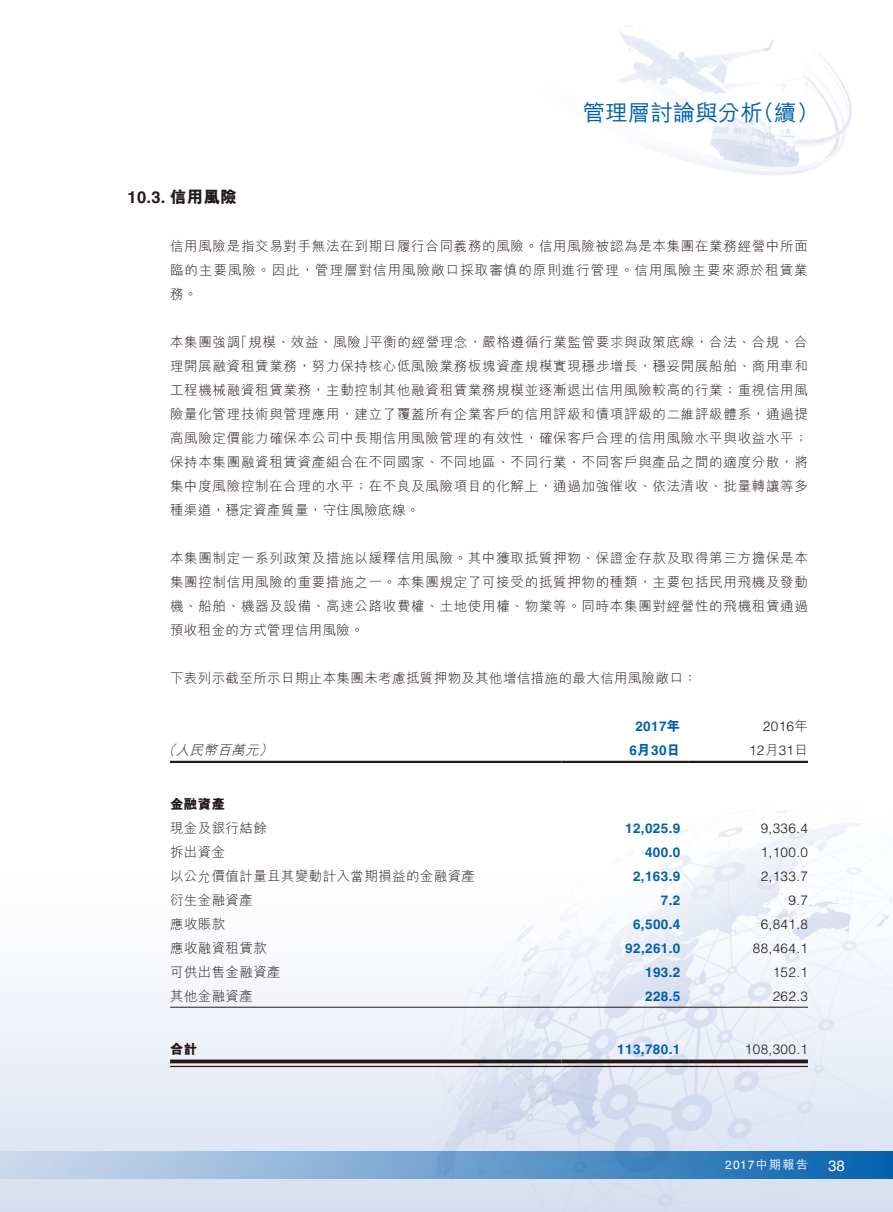
<style>
.page{position:relative;width:893px;height:1212px;background:#fff}
.page>*{position:absolute;margin:0;border:0;box-sizing:border-box;transform-origin:0 0}
.t1{font:500 22.5px "M Hei HK";color:#0060ab}
.t2{font:700 16.5px "Helvetica LT Std";color:#231916}
.t3{font:15px "Helvetica LT Std";color:#fff}
.t4{font:300 13.5px/24px "M Hei HK";letter-spacing:.05em;color:#231916;text-align:justify}
.t5{font:300 13.5px "M Hei HK";letter-spacing:.03em;color:#231916}
.t6{font:300 13.5px/24px "Helvetica LT Std";letter-spacing:.03em;color:#231916;text-align:right}
.t7{font:700 13.5px/24px "Helvetica LT Std";letter-spacing:.03em;color:#0060ab;text-align:center}
.t8{font:italic 300 13.5px "M Hei HK";color:#231916}
.t9{font:800 13.5px "M Hei HK";letter-spacing:.03em;color:#231916}
.t10{font:12px "Helvetica LT Std";color:#fff}
.s1{font-family:"M Hei HK";font-weight:800}
.s2{font-family:"M Hei HK"}
.s3{font-family:"M Hei HK";font-weight:500}
</style>
<div class="page">
<img style="left:0;top:25px;width:893px;height:1187px">
<hr style="left:170px;top:761px;width:391px;height:2px;background:#231916">
<hr style="left:561px;top:761px;width:128px;height:2px;background:#231916">
<hr style="left:689px;top:761px;width:119px;height:2px;background:#231916">
<hr style="left:170px;top:1007px;width:391px;height:1px;background:#231916">
<hr style="left:561px;top:1007px;width:128px;height:1px;background:#231916">
<hr style="left:689px;top:1007px;width:119px;height:1px;background:#231916">
<svg style="left:170px;top:1059px;width:391px;height:4px;background:#3f3736"></svg>
<hr style="left:170px;top:1066px;width:391px;height:1px;background:#231916">
<svg style="left:561px;top:1059px;width:128px;height:4px"></svg>
<hr style="left:561px;top:1066px;width:128px;height:1px;background:#231916">
<svg style="left:689px;top:1059px;width:119px;height:4px"></svg>
<hr style="left:689px;top:1066px;width:119px;height:1px;background:#231916">
<h1 class="t1" style="left:583px;top:96px;width:181px">管理層討論與分析</h1>
<h1 class="t1" style="left:752px;top:96px;width:69px">（續(</h1>
<p class="t2" style="left:128px;top:187px;width:111px">10.3. <span class="s1">信用風險</span></p>
<p class="t4" style="left:170px;top:234px;width:639px">信用風險是指交易對手無法在到期日履行合同義務的風險。信用風險被認為是本集團在業務經營中所面臨的主要風險。因此，管理層對信用風險敞口採取審慎的原則進行管理。信用風險主要來源於租賃業務。</p>
<p class="t4" style="left:369px;top:330px;width:440px">平衡的經營理念，嚴格遵循行業監管要求與政策底線，合法、合規、合</p>
<p class="t4" style="left:234px;top:330px;width:143px">「規模、效益、風險」</p>
<p class="t4" style="left:170px;top:330px;width:639px;text-align:left">本集團強調<br>理開展融資租賃業務，努力保持核心低風險業務板塊資產規模實現穩步增長，穩妥開展船舶、商用車和工程機械融資租賃業務，主動控制其他融資租賃業務規模並逐漸退出信用風險較高的行業；重視信用風險量化管理技術與管理應用，建立了覆蓋所有企業客戶的信用評級和債項評級的二維評級體系，通過提高風險定價能力確保本公司中長期信用風險管理的有效性，確保客戶合理的信用風險水平與收益水平;保持本集團融資租賃資產組合在不同國家、不同地區、不同行業、不同客戶與產品之間的適度分散，將集中度風險控制在合理的水平；在不良及風險項目的化解上，通過加強催收、依法清收、批量轉讓等多種渠道，穩定資產質量，守住風險底線。</p>
<p class="t4" style="left:170px;top:546px;width:639px">本集團制定一系列政策及措施以緩釋信用風險。其中獲取抵質押物、保證金存款及取得第三方擔保是本集團控制信用風險的重要措施之一。本集團規定了可接受的抵質押物的種類，主要包括民用飛機及發動機、船舶、機器及設備、高速公路收費權、土地使用權、物業等。同時本集團對經營性的飛機租賃通過預收租金的方式管理信用風險。</p>
<p class="t5" style="left:170px;top:671px;width:528px">下表列示截至所示日期止本集團未考慮抵質押物及其他增信措施的最大信用風險敞口：</p>
<p class="t8" style="left:162px;top:743px;width:19px">（</p>
<p class="t8" style="left:259px;top:743px;width:19px">(</p>
<p class="t8" style="left:176px;top:743px;width:88px">人民幣百萬元</p>
<p class="t9" style="left:170px;top:797px;width:57px">金融資產</p>
<p class="t5" style="left:170px;top:821px;width:98px">現金及銀行結餘</p>
<p class="t4" style="left:170px;top:840px;width:57px">拆出資金</p>
<p class="t5" style="left:170px;top:869px;width:306px">以公允價值計量且其變動計入當期損益的金融資產</p>
<p class="t4" style="left:170px;top:888px;width:84px">衍生金融資產</p>
<p class="t4" style="left:170px;top:912px;width:57px">應收賬款</p>
<p class="t5" style="left:170px;top:941px;width:98px">應收融資租賃款</p>
<p class="t5" style="left:170px;top:965px;width:112px">可供出售金融資產</p>
<p class="t4" style="left:170px;top:984px;width:84px">其他金融資產</p>
<p class="t9" style="left:170px;top:1042px;width:29px">合計</p>
<p class="t7" style="left:629px;top:714px;width:53px">2017<span class="s1">年<br>月</span>6 30<span class="s1">日</span></p>
<p class="t6" style="left:749px;top:714px;width:60px">2016<span class="s2">年<br></span>12<span class="s2">月</span>31<span class="s2">日</span></p>
<p class="t7" style="left:625px;top:816px;width:57px">12,025.9</p>
<p class="t6" style="left:761px;top:816px;width:49px">9,336.4</p>
<p class="t7" style="left:645px;top:840px;width:37px">400.0</p>
<p class="t6" style="left:761px;top:840px;width:49px">1,100.0</p>
<p class="t7" style="left:633px;top:864px;width:49px">2,163.9</p>
<p class="t6" style="left:761px;top:864px;width:49px">2,133.7</p>
<p class="t7" style="left:661px;top:888px;width:21px">7.2</p>
<p class="t6" style="left:788px;top:888px;width:21px">9.7</p>
<p class="t7" style="left:633px;top:912px;width:49px">6,500.4</p>
<p class="t6" style="left:761px;top:912px;width:49px">6,841.8</p>
<p class="t7" style="left:625px;top:936px;width:57px">92,261.0</p>
<p class="t6" style="left:753px;top:936px;width:57px">88,464.1</p>
<p class="t7" style="left:645px;top:960px;width:37px">193.2</p>
<p class="t6" style="left:773px;top:960px;width:37px">152.1</p>
<p class="t7" style="left:645px;top:984px;width:37px">228.5</p>
<p class="t6" style="left:773px;top:984px;width:37px">262.3</p>
<p class="t7" style="left:617px;top:1037px;width:65px">113,780.1</p>
<p class="t6" style="left:745px;top:1037px;width:65px">108,300.1</p>
<p class="t10" style="left:725px;top:1158px;width:84px">2017<span class="s3">中期報告</span></p>
<p class="t3" style="left:828px;top:1156px;width:18px">38</p>
</div>
